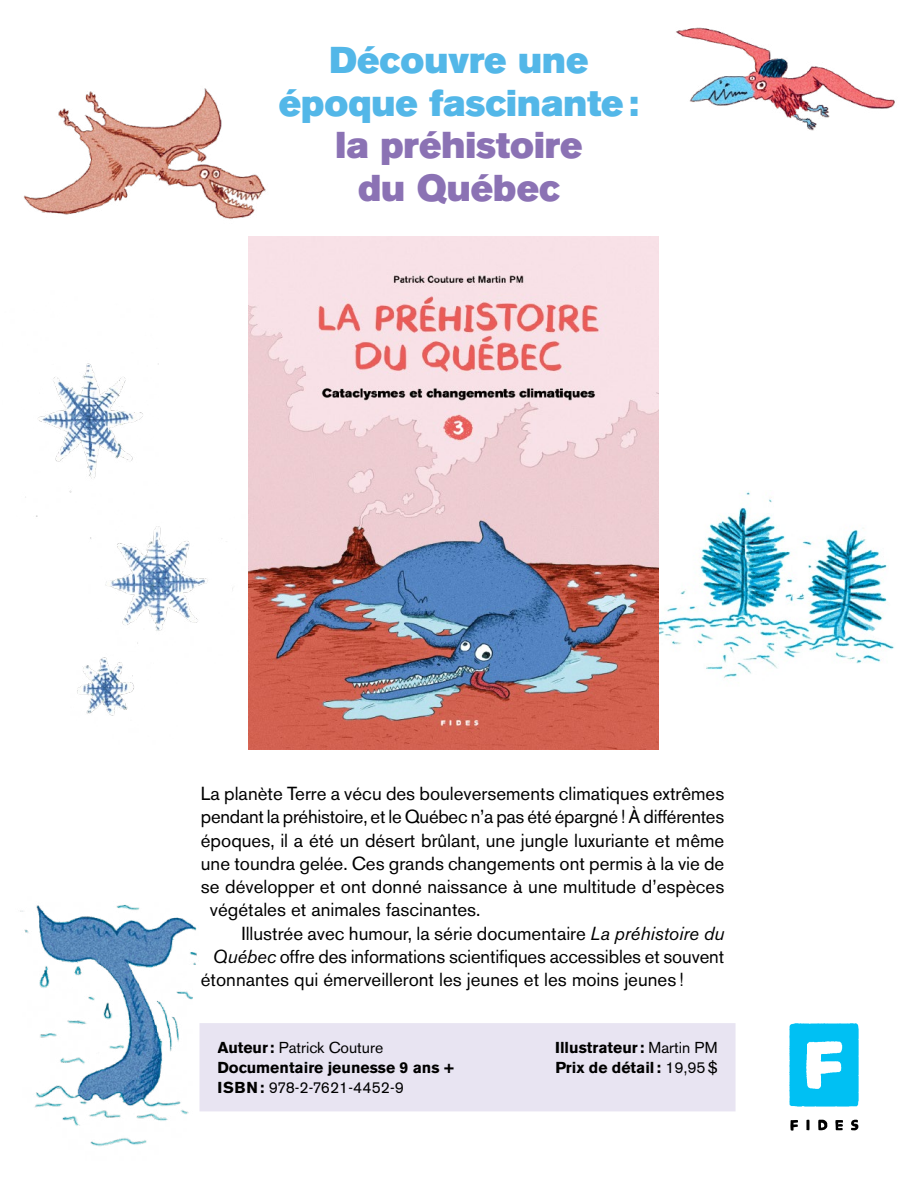
<style>
.page{position:relative;width:918px;height:1188px;background:#fff}
.page>*{position:absolute;margin:0;border:0;box-sizing:border-box;transform-origin:0 0}
.t1{font:37.05px/42.8px "Akzidenz Grotesk BE Super";color:#53b7e8;text-align:center}
.t2{font:37.05px/42.8px "Akzidenz Grotesk BE Super";color:#8b72b4;text-align:center}
.t3{font:18.75px "Akzidenz Grotesk BE";color:#000}
.t4{font:700 15.75px "Akzidenz Grotesk BE";color:#000}
.t5{font:15.75px "Akzidenz Grotesk BE";color:#000}
.s1{font-style:italic}
.s2{font-weight:700}
.s3{font-weight:400}
</style>
<div class="page">
<img style="left:658px;top:490px;width:236px;height:201px">
<img style="left:249px;top:237px;width:409px;height:512px">
<div style="left:232px;top:1023px;width:504px;height:89px;background:#e8e4f2"></div>
<img style="left:25px;top:363px;width:118px;height:154px">
<img style="left:77px;top:665px;width:57px;height:51px">
<img style="left:88px;top:510px;width:176px;height:160px">
<img style="left:20px;top:904px;width:212px;height:242px">
<img style="left:676px;top:27px;width:219px;height:104px">
<img style="left:24px;top:88px;width:255px;height:152px">
<img style="left:789px;top:1023px;width:70px;height:84px">
<img style="left:796px;top:1030px;width:63px;height:70px">
<img style="left:790px;top:1119px;width:69px;height:12px">
<h1 class="t1" style="left:279px;top:39px;width:362px">Découvre une époque fascinante:</h1>
<h1 class="t2" style="left:336px;top:124px;width:248px">la préhistoire du Québec</h1>
<p class="t3" style="left:201px;top:782px;width:525px">La planète Terre a vécu des bouleversements climatiques extrêmes</p>
<p class="t3" style="left:201px;top:806px;width:525px">pendant la préhistoire, et le Québec n’a pas été épargné! À différentes</p>
<p class="t3" style="left:201px;top:829px;width:525px">époques, il a été un désert brûlant, une jungle luxuriante et même</p>
<p class="t3" style="left:201px;top:852px;width:525px">une toundra gelée. Ces grands changements ont permis à la vie de</p>
<p class="t3" style="left:201px;top:875px;width:525px">se développer et ont donné naissance à une multitude d’espèces</p>
<p class="t3" style="left:210px;top:899px;width:272px">végétales et animales fascinantes.</p>
<p class="t3" style="left:241px;top:922px;width:485px">Illustrée avec humour, la série documentaire <span class="s1">La préhistoire du</span></p>
<p class="t3" style="left:213px;top:945px;width:513px"><span class="s1">Québec</span> offre des informations scientifiques accessibles et souvent</p>
<p class="t3" style="left:201px;top:968px;width:484px">étonnantes qui émerveilleront les jeunes et les moins jeunes !</p>
<p class="t5" style="left:218px;top:1038px;width:167px"><span class="s2">Auteur:</span> Patrick Couture</p>
<p class="t4" style="left:555px;top:1038px;width:164px">Illustrateur: <span class="s3">Martin PM</span></p>
<p class="t4" style="left:218px;top:1059px;width:238px">Documentaire jeunesse 9 ans +</p>
<p class="t4" style="left:555px;top:1059px;width:164px">Prix de détail: <span class="s3">19,95$</span></p>
<p class="t5" style="left:218px;top:1079px;width:188px"><span class="s2">ISBN:</span> 978-2-7621-4452-9</p>
</div>
